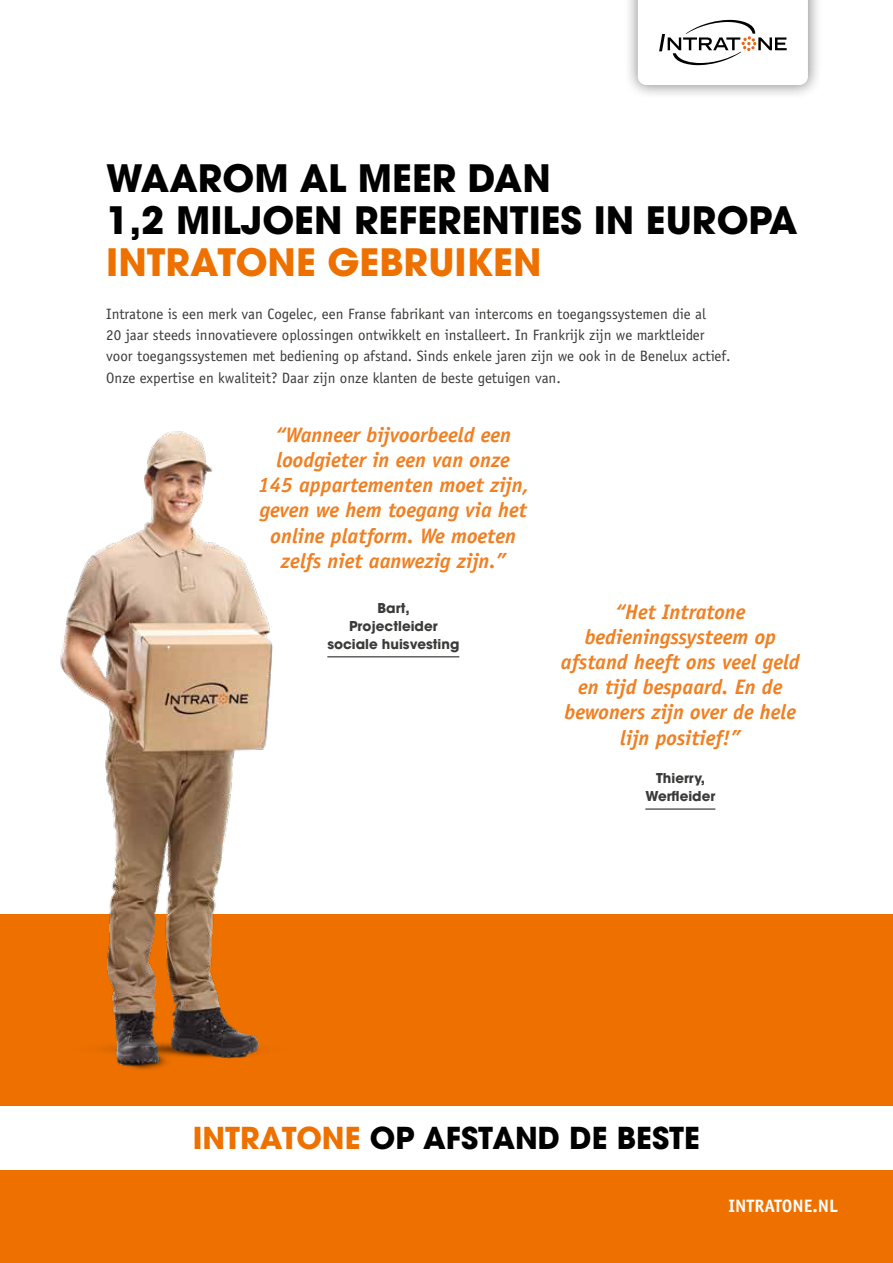
<style>
.page{position:relative;width:893px;height:1263px;background:#fff}
.page>*{position:absolute;margin:0;border:0;box-sizing:border-box;transform-origin:0 0}
.t1{font:700 37.5px/42px "Avant Garde";color:#000}
.t2{font:700 37.5px "Avant Garde";color:#ee7100}
.t3{font:700 30px "Avant Garde";color:#000}
.t4{font:italic 700 21px/25.2px "Officina Sans";color:#f08022;text-align:center}
.t5{font:700 18px "Officina Sans";color:#fff}
.t6{font:15px/21.3px "Officina Sans";color:#3a3a39}
.t7{font:700 13.5px/17.9px "Avant Garde";color:#3a3a39;text-align:center}
.s1{color:#ee7100}
</style>
<div class="page">
<div style="left:0;top:914px;width:893px;height:349px;background:#ee7100"></div>
<hr style="left:327px;top:656px;width:132px;height:1px;background:#3a3a39">
<hr style="left:645px;top:808px;width:70px;height:2px;background:#3a3a39">
<div style="left:623px;top:0;width:199px;height:99px;background:#000;opacity:.5"></div>
<svg style="left:638px;top:0;width:170px;height:85px"></svg>
<div style="left:0;top:1106px;width:893px;height:63px;background:#fff"></div>
<img style="left:60px;top:431px;width:359px;height:639px">
<h1 class="t1" style="left:106px;top:157px;width:693px">WAAROM AL MEER DAN<br>1,2 MILJOEN REFERENTIES IN EUROPA</h1>
<h1 class="t2" style="left:106px;top:238px;width:437px">INTRATONE GEBRUIKEN</h1>
<p class="t6" style="left:106px;top:303px;width:626px">Intratone is een merk van Cogelec, een Franse fabrikant van intercoms en toegangssystemen die al<br>20 jaar steeds innovatievere oplossingen ontwikkelt en installeert. In Frankrijk zijn we marktleider voor toegangssystemen met bediening op afstand. Sinds enkele jaren zijn we ook in de Benelux actief.<br>Onze expertise en kwaliteit? Daar zijn onze klanten de beste getuigen van.</p>
<h3 class="t4" style="left:258px;top:422px;width:273px">“Wanneer bijvoorbeeld een loodgieter in een van onze<br>145 appartementen moet zijn, geven we hem toegang via het online platform. We moeten zelfs niet aanwezig zijn.”</h3>
<p class="t7" style="left:327px;top:599px;width:134px">Bart,<br>Projectleider sociale huisvesting</p>
<h3 class="t4" style="left:561px;top:599px;width:240px">“Het Intratone bedieningssysteem op afstand heeft ons veel geld en tijd bespaard. En de bewoners zijn over de hele lijn positief!”</h3>
<p class="t7" style="left:645px;top:769px;width:71px">Thierry,<br>Werfleider</p>
<h2 class="t3" style="left:193px;top:1118px;width:509px"><span class="s1">INTRATONE</span> OP AFSTAND DE BESTE</h2>
<p class="t5" style="left:728px;top:1194px;width:111px">INTRATONE.NL</p>
</div>
